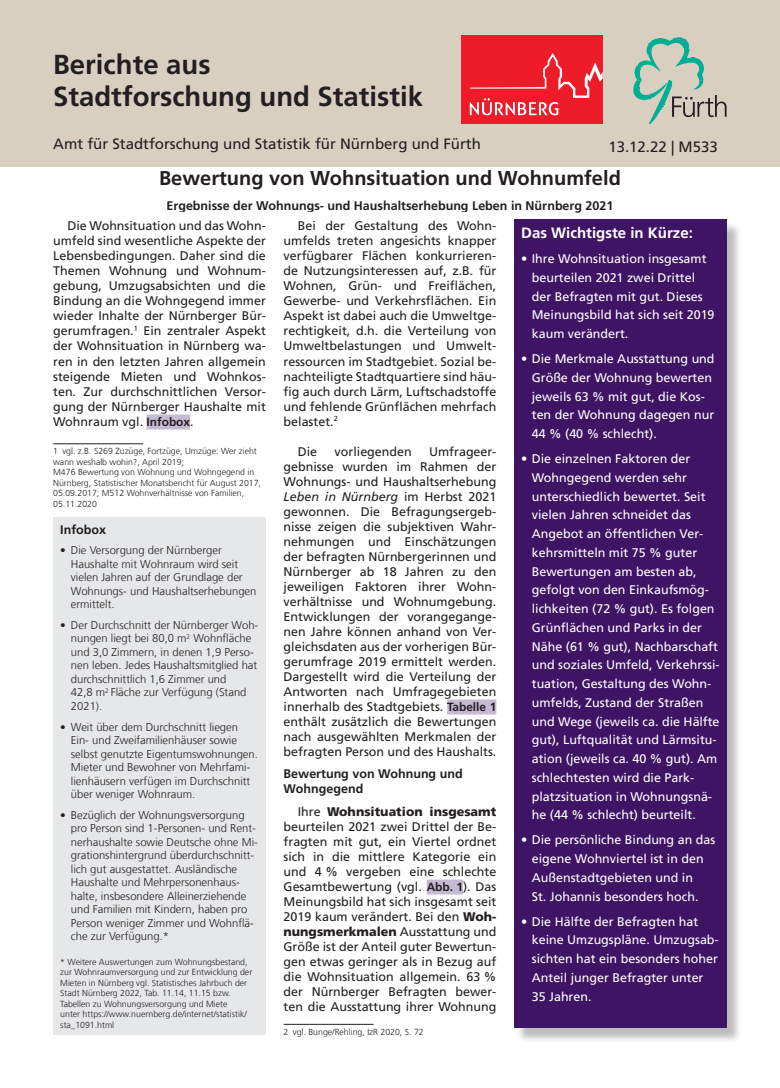
<style>
.page{position:relative;width:780px;height:1088px;background:#fff}
.page>*{position:absolute;margin:0;border:0;box-sizing:border-box;transform-origin:0 0}
.t1{font:700 27.5px/31.2px "Frutiger LT Com";color:#231f20}
.t2{font:700 20px "Frutiger LT Com";color:#231f20}
.t3{font:15px "Frutiger LT Com";color:#231f20}
.t4{font:700 15px "Frutiger LT Com";color:#fff}
.t5{font:12.5px/15px "Frutiger LT Com";color:#231f20;text-align:justify}
.t6{font:12.5px/18.8px "Frutiger LT Com";color:#fff}
.t7{font:700 12.5px/15px "Frutiger LT Com";color:#231f20}
.t8{font:300 11.25px/13.5px "Frutiger LT Com";color:#231f20}
.t9{font:300 8.75px/10.5px "Frutiger LT Com";color:#231f20}
.s1{font-weight:700;font-size:11.88px}
.s2{font-style:italic}
.s3{font-weight:900}
</style>
<div class="page">
<div style="left:0;top:0;width:780px;height:167px;background:#d9cfc1"></div>
<div style="left:461px;top:35px;width:141px;height:89px;background:#ee1c28"></div>
<svg style="left:469px;top:53px;width:133px;height:62px"></svg>
<svg style="left:633px;top:37px;width:93px;height:87px"></svg>
<div style="left:147px;top:414px;width:43px;height:15px;background:#c4bbd3"></div>
<hr style="left:53px;top:443px;width:90px;height:1px;background:#231f20">
<div style="left:447px;top:699px;width:49px;height:15px;background:#c4bbd3"></div>
<div style="left:426px;top:879px;width:37px;height:15px;background:#c4bbd3"></div>
<hr style="left:283px;top:1024px;width:90px;height:1px;background:#231f20">
<div style="left:516px;top:222px;width:226px;height:821px;background:#231f20;opacity:.3"></div>
<div style="left:514px;top:220px;width:212px;height:808px;background:#3f1464"></div>
<div style="left:53px;top:517px;width:213px;height:518px;background:#e6e7e9"></div>
<h1 class="t1" style="left:53px;top:49px;width:371px">Berichte aus<br>Stadtforschung und Statistik</h1>
<p class="t3" style="left:53px;top:135px;width:429px">Amt für Stadtforschung und Statistik für Nürnberg und Fürth</p>
<p class="t3" style="left:608px;top:138px;width:111px">13.12.22 | M533</p>
<h2 class="t2" style="left:159px;top:166px;width:463px">Bewertung von Wohnsituation und Wohnumfeld</h2>
<p class="t7" style="left:166px;top:198px;width:448px">Ergebnisse der Wohnungs- und Haushaltserhebung Leben in Nürnberg 2021</p>
<p class="t5" style="left:53px;top:219px;width:214px;text-indent:14px">Die Wohnsituation und das Wohn&shy;umfeld sind wesentliche Aspekte der Lebensbedingungen. Daher sind die Themen Wohnung und Wohnum&shy;gebung, Umzugsabsichten und die Bindung an die Wohngegend immer wieder Inhalte der Nürnberger Bür&shy;gerumfragen.<sup>1</sup> Ein zentraler Aspekt der Wohnsituation in Nürnberg wa&shy;ren in den letzten Jahren allgemein steigende Mieten und Wohnkos&shy;ten. Zur durchschnittlichen Versor&shy;gung der Nürnberger Haushalte mit Wohnraum vgl. <span class="s1">Infobox</span>.</p>
<p class="t9" style="left:53px;top:446px;width:209px">1 vgl. z.B. S269 Zuzüge, Fortzüge, Umzüge: Wer zieht wann weshalb wohin?, April 2019;<br>M476 Bewertung von Wohnung und Wohngegend in Nürnberg, Statistischer Monatsbericht für August 2017, 05.09.2017; M512 Wohnverhältnisse von Familien, 05.11.2020</p>
<p class="t5" style="left:283px;top:219px;width:214px;text-indent:14px">Bei der Gestaltung des Wohn&shy;umfelds treten angesichts knapper verfügbarer Flächen konkurrieren&shy;de Nutzungsinteressen auf, z.B. für Wohnen, Grün- und Freiflächen, Gewerbe- und Verkehrsflächen. Ein Aspekt ist dabei auch die Umweltge&shy;rechtigkeit, d.h. die Verteilung von Umweltbelastungen und Umwelt&shy;ressourcen im Stadtgebiet. Sozial be&shy;nachteiligte Stadtquartiere sind häu&shy;fig auch durch Lärm, Luftschadstoffe und fehlende Grünflächen mehrfach belastet.<sup>2</sup></p>
<p class="t5" style="left:298px;top:444px;width:21px">Die</p>
<p class="t5" style="left:334px;top:444px;width:79px">vorliegenden</p>
<p class="t4" style="left:521px;top:224px;width:173px">Das Wichtigste in Kürze:</p>
<p class="t6" style="left:531px;top:249px;width:184px;text-indent:-11px">• Ihre Wohnsituation insgesamt beurteilen 2021 zwei Drittel der Befragten mit gut. Dieses<br>Meinungsbild hat sich seit 2019 kaum verändert.</p>
<p class="t6" style="left:531px;top:349px;width:184px;text-indent:-11px">• Die Merkmale Ausstattung und<br>Größe der Wohnung bewerten jeweils 63 % mit gut, die Kos&shy;ten der Wohnung dagegen nur<br>44 % (40 % schlecht).</p>
<p class="t6" style="left:531px;top:449px;width:189px;text-indent:-11px">• Die einzelnen Faktoren der<br>Wohngegend werden sehr unterschiedlich bewertet. Seit vielen Jahren schneidet das<br>Angebot an öffentlichen Ver&shy;kehrsmitteln mit 75 % guter<br>Bewertungen am besten ab, gefolgt von den Einkaufsmög&shy;lichkeiten (72 % gut). Es folgen<br>Grünflächen und Parks in der<br>Nähe (61 % gut), Nachbarschaft und soziales Umfeld, Verkehrssi&shy;tuation, Gestaltung des Wohn&shy;umfelds, Zustand der Straßen und Wege (jeweils ca. die Hälfte gut), Luftqualität und Lärmsitu&shy;ation (jeweils ca. 40 % gut). Am schlechtesten wird die Park&shy;platzsituation in Wohnungsnä&shy;he (44 % schlecht) beurteilt.</p>
<p class="t6" style="left:531px;top:831px;width:185px;text-indent:-11px">• Die persönliche Bindung an das eigene Wohnviertel ist in den<br>Außenstadtgebieten und in<br>St. Johannis besonders hoch.</p>
<p class="t6" style="left:531px;top:912px;width:188px;text-indent:-11px">• Die Hälfte der Befragten hat keine Umzugspläne. Umzugsab&shy;sichten hat ein besonders hoher<br>Anteil junger Befragter unter<br>35 Jahren.</p>
<p class="t5" style="left:283px;top:444px;width:214px;text-indent:145px">Umfrageer&shy;gebnisse wurden im Rahmen der Wohnungs- und Haushaltserhebung <span class="s2">Leben in Nürnberg</span> im Herbst 2021 gewonnen. Die Befragungsergeb&shy;nisse zeigen die subjektiven Wahr&shy;nehmungen und Einschätzungen der befragten Nürnbergerinnen und Nürnberger ab 18 Jahren zu den jeweiligen Faktoren ihrer Wohn&shy;verhältnisse und Wohnumgebung.<br>Entwicklungen der vorangegange&shy;nen Jahre können anhand von Ver&shy;gleichsdaten aus der vorherigen Bür&shy;gerumfrage 2019 ermittelt werden.<br>Dargestellt wird die Verteilung der Antworten nach Umfragegebieten innerhalb des Stadtgebiets. <span class="s1">Tabelle 1 </span>enthält zusätzlich die Bewertungen nach ausgewählten Merkmalen der befragten Person und des Haushalts.</p>
<p class="t7" style="left:283px;top:766px;width:180px">Bewertung von Wohnung und<br>Wohngegend</p>
<p class="t5" style="left:283px;top:804px;width:214px;text-indent:14px">Ihre <span class="s3">Wohnsituation insgesamt </span>beurteilen 2021 zwei Drittel der Be&shy;fragten mit gut, ein Viertel ordnet sich in die mittlere Kategorie ein und 4 % vergeben eine schlechte Gesamtbewertung (vgl. <span class="s1">Abb. 1</span>). Das Meinungsbild hat sich insgesamt seit 2019 kaum verändert. Bei den <span class="s3">Woh&shy;nungsmerkmalen</span> Ausstattung und Größe ist der Anteil guter Bewertun&shy;gen etwas geringer als in Bezug auf die Wohnsituation allgemein. 63 % der Nürnberger Befragten bewer&shy;ten die Ausstattung ihrer Wohnung</p>
<p class="t9" style="left:283px;top:1026px;width:142px">2 vgl. Bunge/Rehling, IzR 2020, S. 72</p>
<p class="t7" style="left:60px;top:522px;width:47px">Infobox</p>
<p class="t8" style="left:71px;top:544px;width:187px;text-indent:-11px">• Die Versorgung der Nürnberger<br>Haushalte mit Wohnraum wird seit vielen Jahren auf der Grundlage der<br>Wohnungs- und Haushaltserhebungen ermittelt.</p>
<p class="t8" style="left:71px;top:618px;width:189px;text-indent:-11px">• Der Durchschnitt der Nürnberger Woh&shy;nungen liegt bei 80,0 m<sup>2</sup> Wohnfläche und 3,0 Zimmern, in denen 1,9 Perso&shy;nen leben. Jedes Haushaltsmitglied hat durchschnittlich 1,6 Zimmer und<br>42,8 m<sup>2</sup> Fläche zur Verfügung (Stand<br>2021).</p>
<p class="t8" style="left:71px;top:720px;width:188px;text-indent:-11px">• Weit über dem Durchschnitt liegen Ein- und Zweifamilienhäuser sowie selbst genutzte Eigentumswohnungen.<br>Mieter und Bewohner von Mehrfami&shy;lienhäusern verfügen im Durchschnitt über weniger Wohnraum.</p>
<p class="t8" style="left:71px;top:808px;width:188px;text-indent:-11px">• Bezüglich der Wohnungsversorgung pro Person sind 1-Personen- und Rent&shy;nerhaushalte sowie Deutsche ohne Mi&shy;grationshintergrund überdurchschnitt&shy;lich gut ausgestattet. Ausländische Haushalte und Mehrpersonenhaus&shy;halte, insbesondere Alleinerziehende und Familien mit Kindern, haben pro Person weniger Zimmer und Wohnflä&shy;che zur Verfügung.*</p>
<p class="t9" style="left:60px;top:956px;width:193px">* Weitere Auswertungen zum Wohnungsbestand, zur Wohnraumversorgung und zur Entwicklung der Mieten in Nürnberg vgl. Statistisches Jahrbuch der Stadt Nürnberg 2022, Tab. 11.14, 11.15 bzw.<br>Tabellen zu Wohnungsversorgung und Miete<br>unter https://www.nuernberg.de/internet/statistik/ sta_1091.html</p>
</div>
